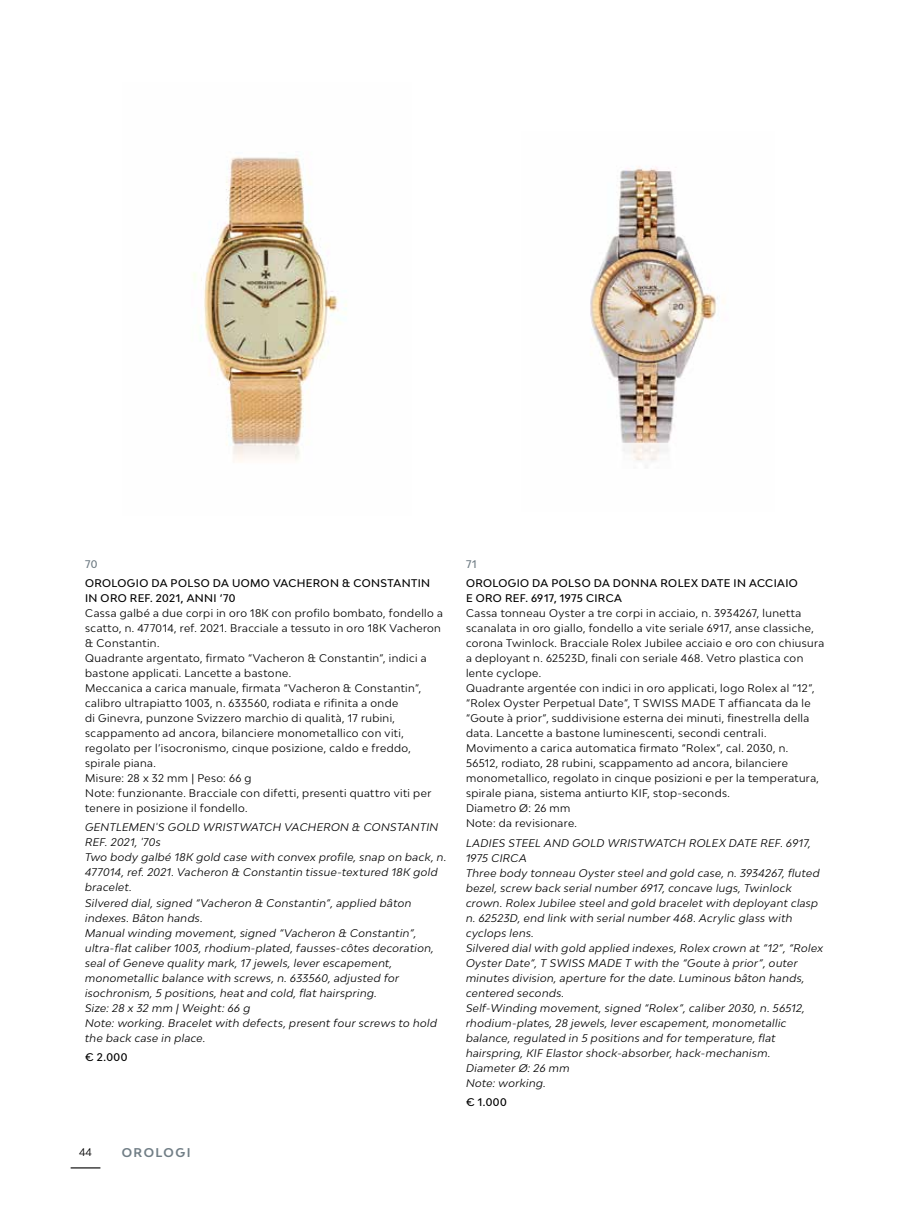
<style>
.page{position:relative;width:915px;height:1212px;background:#fff}
.page>*{position:absolute;margin:0;border:0;box-sizing:border-box;transform-origin:0 0}
.t1{font:700 12px "Bw Modelica";letter-spacing:.125em;color:#717e86}
.t2{font:italic 10.5px/15px "Bw Modelica";letter-spacing:.035em;color:#000}
.t3{font:10.5px/15px "Bw Modelica";letter-spacing:.04em;color:#000}
.t4{font:500 10.5px/15px "Bw Modelica";letter-spacing:.035em;color:#000}
.t5{font:500 10.5px "Bw Modelica";color:#717e86}
</style>
<div class="page">
<img style="left:193px;top:156px;width:154px;height:306px">
<img style="left:590px;top:166px;width:134px;height:302px">
<svg style="left:71px;top:1167px;width:29px;height:1px"></svg>
<p class="t5" style="left:85px;top:557px;width:14px">70</p>
<p class="t4" style="left:85px;top:575px;width:346px">OROLOGIO DA POLSO DA UOMO VACHERON &amp; CONSTANTIN<br>IN ORO REF. 2021, ANNI ‘70</p>
<p class="t3" style="left:85px;top:605px;width:359px">Cassa galbé a due corpi in oro 18K con profilo bombato, fondello a scatto, n. 477014, ref. 2021. Bracciale a tessuto in oro 18K Vacheron &amp; Constantin.<br>Quadrante argentato, firmato “Vacheron &amp; Constantin”, indici a bastone applicati. Lancette a bastone.<br>Meccanica a carica manuale, firmata “Vacheron &amp; Constantin”, calibro ultrapiatto 1003, n. 633560, rodiata e rifinita a onde<br>di Ginevra, punzone Svizzero marchio di qualità, 17 rubini, scappamento ad ancora, bilanciere monometallico con viti, regolato per l’isocronismo, cinque posizione, caldo e freddo, spirale piana.<br>Misure: 28 x 32 mm | Peso: 66 g<br>Note: funzionante. Bracciale con difetti, presenti quattro viti per tenere in posizione il fondello.</p>
<p class="t2" style="left:85px;top:820px;width:363px">GENTLEMEN'S GOLD WRISTWATCH VACHERON &amp; CONSTANTIN REF. 2021, '70s<br>Two body galbé 18K gold case with convex profile, snap on back, n.<br>477014, ref. 2021. Vacheron &amp; Constantin tissue-textured 18K gold bracelet.<br>Silvered dial, signed “Vacheron &amp; Constantin”, applied bâton indexes. Bâton hands.<br>Manual winding movement, signed “Vacheron &amp; Constantin”, ultra-flat caliber 1003, rhodium-plated, fausses-côtes decoration, seal of Geneve quality mark, 17 jewels, lever escapement, monometallic balance with screws, n. 633560, adjusted for isochronism, 5 positions, heat and cold, flat hairspring.<br>Size: 28 x 32 mm | Weight: 66 g<br>Note: working. Bracelet with defects, present four screws to hold the back case in place.</p>
<p class="t4" style="left:85px;top:1049px;width:44px">€ 2.000</p>
<p class="t3" style="left:79px;top:1145px;width:14px">44</p>
<p class="t1" style="left:122px;top:1144px;width:70px">OROLOGI</p>
<p class="t5" style="left:466px;top:557px;width:12px">71</p>
<p class="t4" style="left:466px;top:576px;width:333px">OROLOGIO DA POLSO DA DONNA ROLEX DATE IN ACCIAIO<br>E ORO REF. 6917, 1975 CIRCA</p>
<p class="t3" style="left:466px;top:606px;width:359px">Cassa tonneau Oyster a tre corpi in acciaio, n. 3934267, lunetta scanalata in oro giallo, fondello a vite seriale 6917, anse classiche, corona Twinlock. Bracciale Rolex Jubilee acciaio e oro con chiusura a deployant n. 62523D, finali con seriale 468. Vetro plastica con lente cyclope.<br>Quadrante argentée con indici in oro applicati, logo Rolex al “12”, “Rolex Oyster Perpetual Date”, T SWISS MADE T affiancata da le “Goute à prior”, suddivisione esterna dei minuti, finestrella della data. Lancette a bastone luminescenti, secondi centrali.<br>Movimento a carica automatica firmato “Rolex”, cal. 2030, n.<br>56512, rodiato, 28 rubini, scappamento ad ancora, bilanciere monometallico, regolato in cinque posizioni e per la temperatura, spirale piana, sistema antiurto KIF, stop-seconds.<br>Diametro Ø: 26 mm<br>Note: da revisionare.</p>
<p class="t2" style="left:466px;top:835px;width:359px">LADIES STEEL AND GOLD WRISTWATCH ROLEX DATE REF. 6917, 1975 CIRCA<br>Three body tonneau Oyster steel and gold case, n. 3934267, fluted bezel, screw back serial number 6917, concave lugs, Twinlock crown. Rolex Jubilee steel and gold bracelet with deployant clasp n. 62523D, end link with serial number 468. Acrylic glass with cyclops lens.<br>Silvered dial with gold applied indexes, Rolex crown at “12”, “Rolex Oyster Date”, T SWISS MADE T with the “Goute à prior”, outer minutes division, aperture for the date. Luminous bâton hands, centered seconds.<br>Self-Winding movement, signed “Rolex”, caliber 2030, n. 56512, rhodium-plates, 28 jewels, lever escapement, monometallic balance, regulated in 5 positions and for temperature, flat hairspring, KIF Elastor shock-absorber, hack-mechanism.<br>Diameter Ø: 26 mm<br>Note: working.</p>
<p class="t4" style="left:466px;top:1094px;width:42px">€ 1.000</p>
</div>
